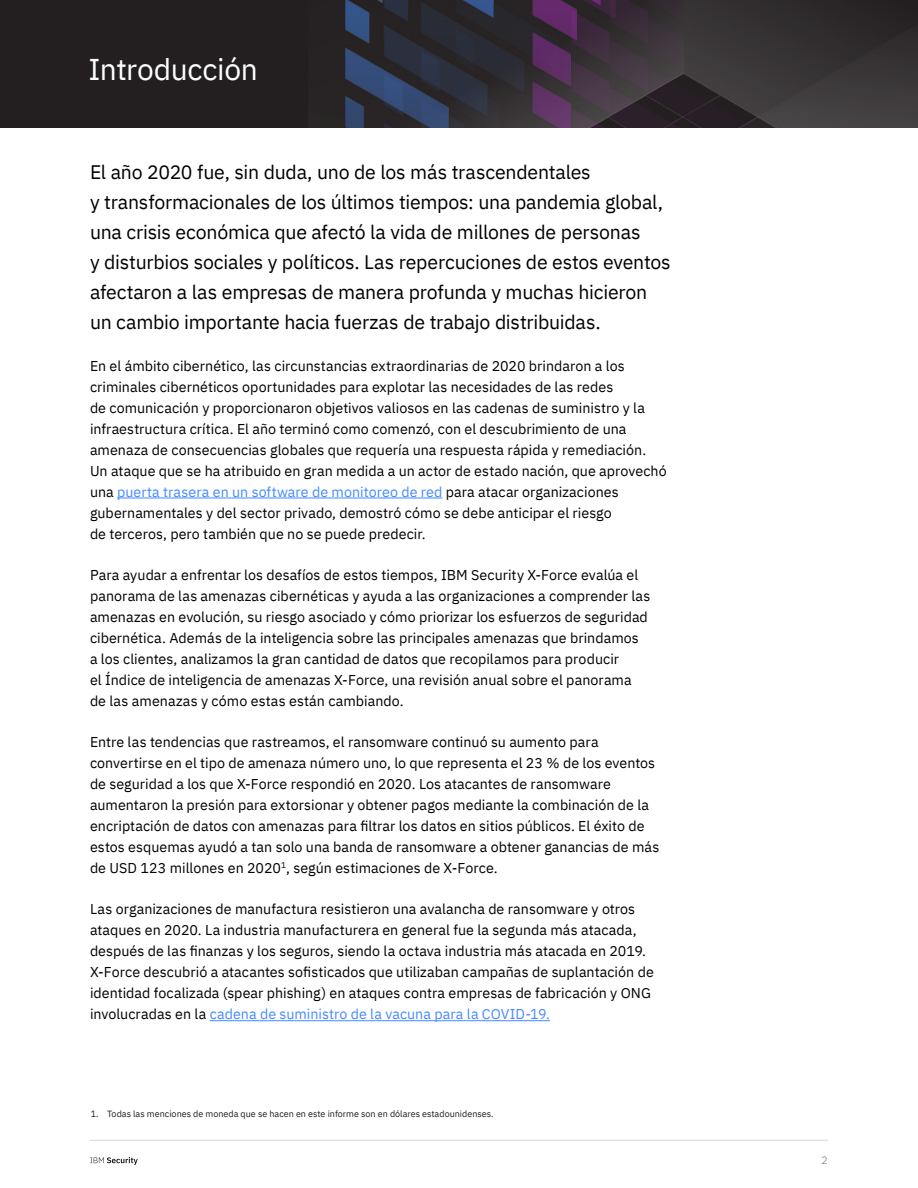
<style>
.page{position:relative;width:918px;height:1188px;background:#fff}
.page>*{position:absolute;margin:0;border:0;box-sizing:border-box;transform-origin:0 0}
.Main_Section_Title{font:30px "IBM Plex Sans";letter-spacing:-.01em;color:#fff}
.Large_Text{font:19.5px/30px "IBM Plex Sans";letter-spacing:-.01em;color:#000}
.Body_copy{font:14.25px/21px "IBM Plex Sans";letter-spacing:.005em;color:#000}
.t1{font:200 10.5px "IBM Plex Sans";color:#231f20}
.Footnote{font:9px "IBM Plex Sans";color:#231f20}
.s1{color:#458aff}
</style>
<div class="page">
<hr style="left:90px;top:1140px;width:738px;height:1px;background:#d3d7df">
<svg style="left:90px;top:1157px;width:48px;height:8px"></svg>
<div style="left:0;top:0;width:918px;height:128px;background:#231f20"></div>
<img style="left:345px;top:0;width:573px;height:128px">
<hr style="left:117px;top:498px;width:325px;height:1px;background:#458aff">
<hr style="left:210px;top:1020px;width:340px;height:1px;background:#458aff">
<p class="Main_Section_Title" style="left:89px;top:46px;width:171px">Introducción</p>
<p class="Large_Text" style="left:90px;top:156px;width:582px">El año 2020 fue, sin duda, uno de los más trascendentales<br>y transformacionales de los últimos tiempos: una pandemia global, una crisis económica que afectó la vida de millones de personas<br>y disturbios sociales y políticos. Las repercuciones de estos eventos afectaron a las empresas de manera profunda y muchas hicieron un cambio importante hacia fuerzas de trabajo distribuidas.</p>
<p class="Body_copy" style="left:90px;top:354px;width:578px">En el ámbito cibernético, las circunstancias extraordinarias de 2020 brindaron a los criminales cibernéticos oportunidades para explotar las necesidades de las redes<br>de comunicación y proporcionaron objetivos valiosos en las cadenas de suministro y la infraestructura crítica. El año terminó como comenzó, con el descubrimiento de una amenaza de consecuencias globales que requería una respuesta rápida y remediación.<br>Un ataque que se ha atribuido en gran medida a un actor de estado nación, que aprovechó una <span class="s1">puerta trasera en un software de monitoreo de red</span> para atacar organizaciones gubernamentales y del sector privado, demostró cómo se debe anticipar el riesgo<br>de terceros, pero también que no se puede predecir.</p>
<p class="Body_copy" style="left:90px;top:563px;width:562px">Para ayudar a enfrentar los desafíos de estos tiempos, IBM Security X-Force evalúa el panorama de las amenazas cibernéticas y ayuda a las organizaciones a comprender las amenazas en evolución, su riesgo asociado y cómo priorizar los esfuerzos de seguridad cibernética. Además de la inteligencia sobre las principales amenazas que brindamos<br>a los clientes, analizamos la gran cantidad de datos que recopilamos para producir<br>el Índice de inteligencia de amenazas X-Force, una revisión anual sobre el panorama de las amenazas y cómo estas están cambiando.</p>
<p class="Body_copy" style="left:90px;top:730px;width:571px">Entre las tendencias que rastreamos, el ransomware continuó su aumento para convertirse en el tipo de amenaza número uno, lo que representa el 23 % de los eventos de seguridad a los que X-Force respondió en 2020. Los atacantes de ransomware aumentaron la presión para extorsionar y obtener pagos mediante la combinación de la encriptación de datos con amenazas para filtrar los datos en sitios públicos. El éxito de estos esquemas ayudó a tan solo una banda de ransomware a obtener ganancias de más de USD 123 millones en 2020<sup>1</sup>, según estimaciones de X-Force.</p>
<p class="Body_copy" style="left:90px;top:898px;width:565px">Las organizaciones de manufactura resistieron una avalancha de ransomware y otros ataques en 2020. La industria manufacturera en general fue la segunda más atacada, después de las finanzas y los seguros, siendo la octava industria más atacada en 2019.<br>X-Force descubrió a atacantes sofisticados que utilizaban campañas de suplantación de identidad focalizada (spear phishing) en ataques contra empresas de fabricación y ONG involucradas en la <span class="s1">cadena de suministro de la vacuna para la COVID-19.</span></p>
<p class="Footnote" style="left:91px;top:1107px;width:404px">1. Todas las menciones de moneda que se hacen en este informe son en dólares estadounidenses.</p>
<p class="t1" style="left:822px;top:1153px;width:8px">2</p>
</div>
